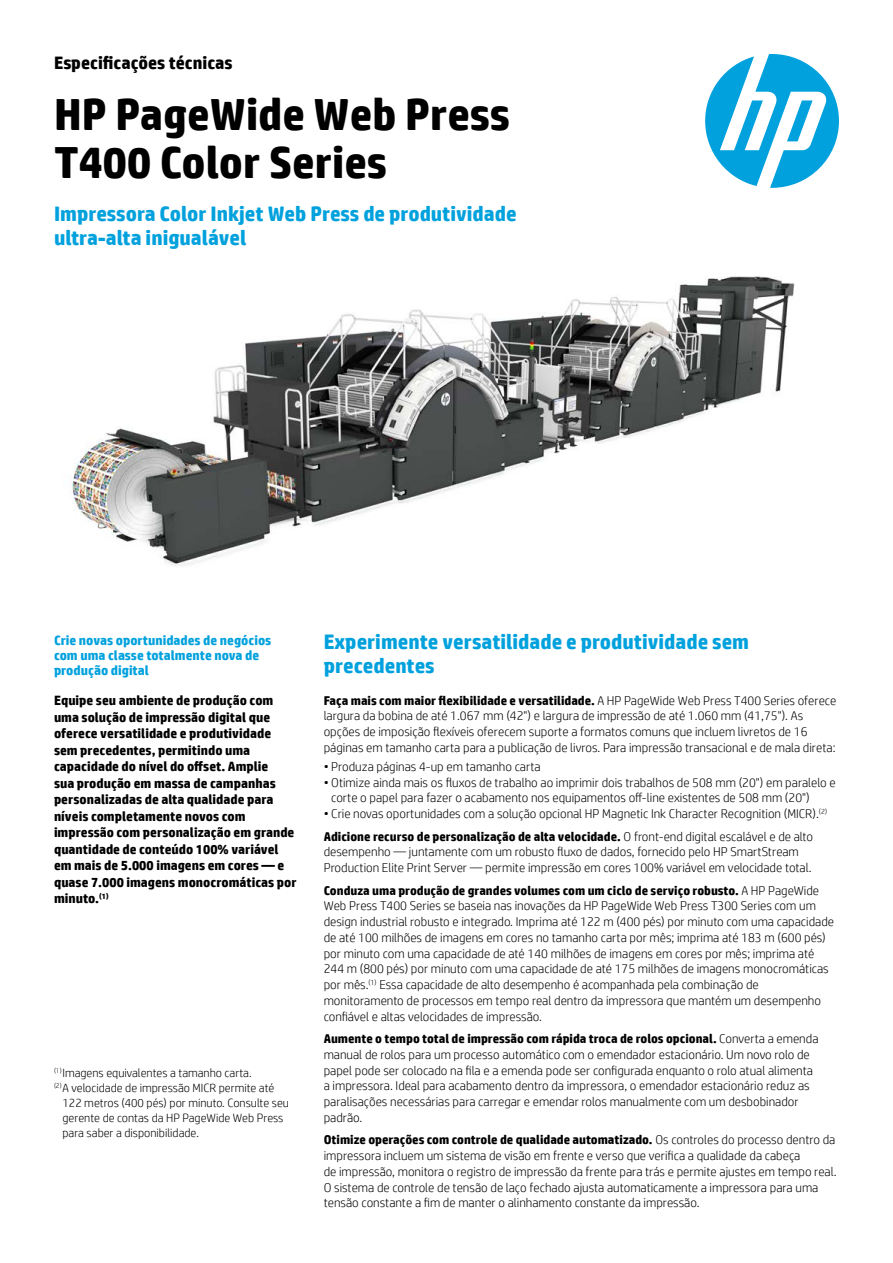
<style>
.page{position:relative;width:893px;height:1263px;background:#fff}
.page>*{position:absolute;margin:0;border:0;box-sizing:border-box;transform-origin:0 0}
.Cover_headline_30_32{font:700 45px/48px "HP Simplified";color:#000}
.Cover_subhead_14_16{font:700 21px/24px "HP Simplified";color:#00a1dd}
.Subhead_14_16_bold_b{font:700 21px/24px "HP Simplified";color:#00a1dd}
.Document_type_for_30{font:700 18px "HP Simplified";color:#000}
.Body{font:700 13.5px/16.5px "HP Simplified";color:#000}
.Sidebar_header_9_10{font:700 13.5px/15px "HP Simplified";color:#00a1dd}
.Body_before_bullet{font:300 12.75px/15.8px "HP Simplified";color:#000}
.Footnotes{font:300 12px/15px "HP Simplified";color:#000}
.s1{font-weight:700}
</style>
<div class="page">
<img style="left:71px;top:276px;width:724px;height:290px">
<svg style="left:705px;top:54px;width:134px;height:134px"></svg>
<p class="Document_type_for_30" style="left:54px;top:52px;width:180px">Especificações técnicas</p>
<p class="Cover_headline_30_32" style="left:54px;top:90px;width:458px">HP PageWide Web Press<br>T400 Color Series</p>
<p class="Cover_subhead_14_16" style="left:54px;top:201px;width:464px">Impressora Color Inkjet Web Press de produtividade ultra-alta inigualável</p>
<p class="Sidebar_header_9_10" style="left:54px;top:633px;width:219px">Crie novas oportunidades de negócios com uma classe totalmente nova de produção digital</p>
<p class="Body" style="left:54px;top:692px;width:244px">Equipe seu ambiente de produção com uma solução de impressão digital que oferece versatilidade e produtividade sem precedentes, permitindo uma capacidade do nível do offset. Amplie<br>sua produção em massa de campanhas personalizadas de alta qualidade para níveis completamente novos com impressão com personalização em grande quantidade de conteúdo 100% variável em mais de 5.000 imagens em cores — e quase 7.000 imagens monocromáticas por minuto.<sup>(1)</sup></p>
<p class="Footnotes" style="left:54px;top:1065px;width:199px"><sup>(1)</sup>Imagens equivalentes a tamanho carta.</p>
<p class="Footnotes" style="left:63px;top:1080px;width:228px;text-indent:-9px"><sup>(2)</sup>A velocidade de impressão MICR permite até 122 metros (400 pés) por minuto. Consulte seu gerente de contas da HP PageWide Web Press para saber a disponibilidade.</p>
<p class="Subhead_14_16_bold_b" style="left:324px;top:629px;width:427px">Experimente versatilidade e produtividade sem precedentes</p>
<p class="Body_before_bullet" style="left:324px;top:692px;width:514px"><span class="s1">Faça mais com maior flexibilidade e versatilidade.</span> A HP PageWide Web Press T400 Series oferece largura da bobina de até 1.067 mm (42") e largura de impressão de até 1.060 mm (41,75"). As opções de imposição flexíveis oferecem suporte a formatos comuns que incluem livretos de 16 páginas em tamanho carta para a publicação de livros. Para impressão transacional e de mala direta:</p>
<p class="Body_before_bullet" style="left:324px;top:758px;width:219px">• Produza páginas 4-up em tamanho carta</p>
<p class="Body_before_bullet" style="left:331px;top:774px;width:506px;text-indent:-8px">• Otimize ainda mais os fluxos de trabalho ao imprimir dois trabalhos de 508 mm (20") em paralelo e corte o papel para fazer o acabamento nos equipamentos off-line existentes de 508 mm (20")</p>
<p class="Body_before_bullet" style="left:324px;top:806px;width:505px">• Crie novas oportunidades com a solução opcional HP Magnetic Ink Character Recognition (MICR).<sup>(2)</sup></p>
<p class="Body_before_bullet" style="left:324px;top:828px;width:491px"><span class="s1">Adicione recurso de personalização de alta velocidade.</span> O front-end digital escalável e de alto desempenho — juntamente com um robusto fluxo de dados, fornecido pelo HP SmartStream<br>Production Elite Print Server — permite impressão em cores 100% variável em velocidade total.</p>
<p class="Body_before_bullet" style="left:324px;top:882px;width:512px"><span class="s1">Conduza uma produção de grandes volumes com um ciclo de serviço robusto.</span> A HP PageWide Web Press T400 Series se baseia nas inovações da HP PageWide Web Press T300 Series com um design industrial robusto e integrado. Imprima até 122 m (400 pés) por minuto com uma capacidade de até 100 milhões de imagens em cores no tamanho carta por mês; imprima até 183 m (600 pés) por minuto com uma capacidade de até 140 milhões de imagens em cores por mês; imprima até 244 m (800 pés) por minuto com uma capacidade de até 175 milhões de imagens monocromáticas por mês.<sup>(1)</sup> Essa capacidade de alto desempenho é acompanhada pela combinação de monitoramento de processos em tempo real dentro da impressora que mantém um desempenho confiável e altas velocidades de impressão.</p>
<p class="Body_before_bullet" style="left:324px;top:1031px;width:496px"><span class="s1">Aumente o tempo total de impressão com rápida troca de rolos opcional.</span> Converta a emenda manual de rolos para um processo automático com o emendador estacionário. Um novo rolo de papel pode ser colocado na fila e a emenda pode ser configurada enquanto o rolo atual alimenta a impressora. Ideal para acabamento dentro da impressora, o emendador estacionário reduz as paralisações necessárias para carregar e emendar rolos manualmente com um desbobinador padrão.</p>
<p class="Body_before_bullet" style="left:324px;top:1132px;width:514px"><span class="s1">Otimize operações com controle de qualidade automatizado.</span> Os controles do processo dentro da impressora incluem um sistema de visão em frente e verso que verifica a qualidade da cabeça<br>de impressão, monitora o registro de impressão da frente para trás e permite ajustes em tempo real.<br>O sistema de controle de tensão de laço fechado ajusta automaticamente a impressora para uma tensão constante a fim de manter o alinhamento constante da impressão.</p>
</div>
